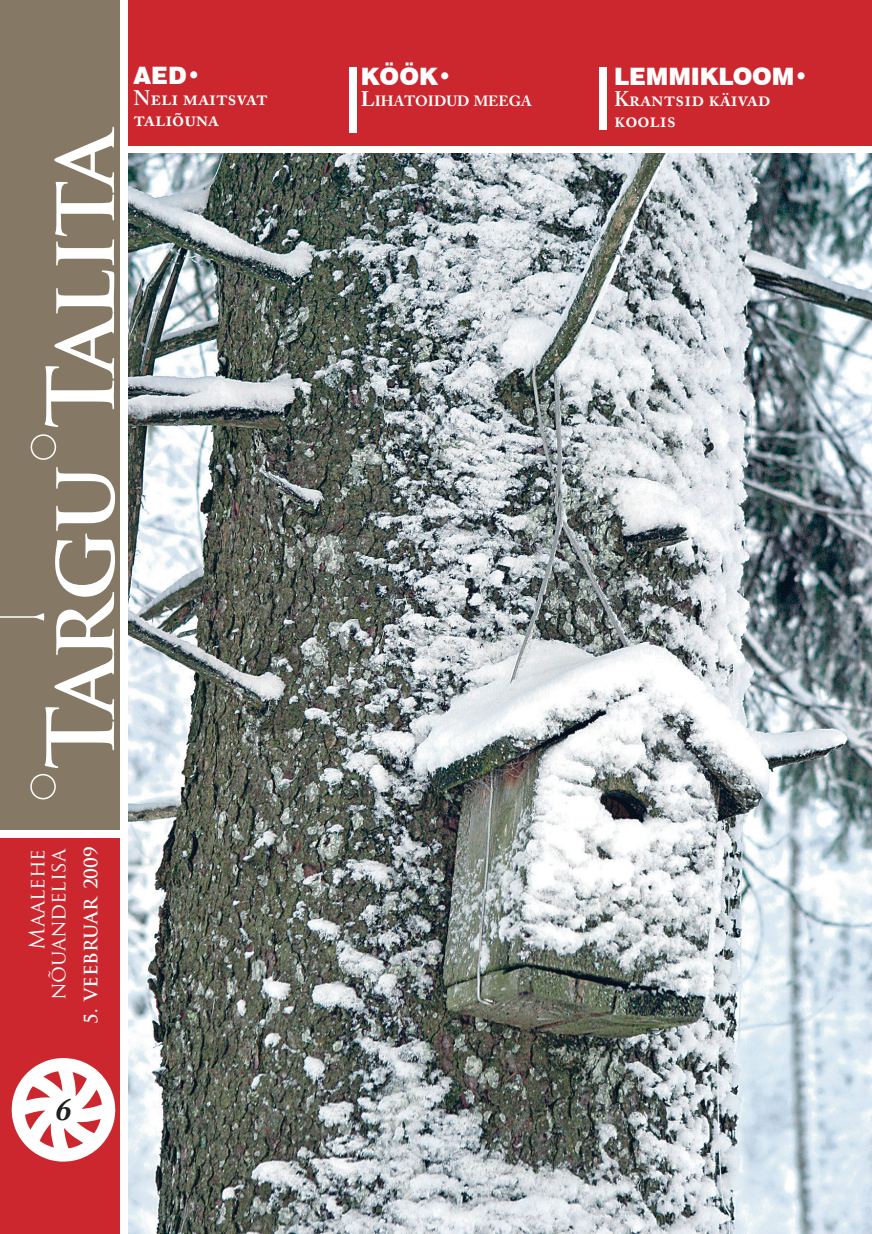
<style>
.page{position:relative;width:872px;height:1234px;background:#fff}
.page>*{position:absolute;margin:0;border:0;box-sizing:border-box;transform-origin:0 0}
.t1{font:700 90px "Trajan Pro";letter-spacing:-.055em;color:#fff}
.t2{font:italic 700 33px "Adobe Caslon Pro";color:#231f20}
.t3{font:900 24px "Swiss 721 BT";letter-spacing:-.01em;color:#fff}
.t4{font:600 21px/21px "Adobe Caslon Pro";letter-spacing:-.005em;color:#fff}
.t5{font:21px/21px "Trajan Pro";color:#fff;text-align:right}
.t6{font:700 18px "Trajan Pro";color:#fff}
.t7{font:700 14.7px "Adobe Caslon Pro";color:#fff}
.s1{font-size:21px}
</style>
<div class="page">
<img style="left:128px;top:153px;width:744px;height:1080px">
<div style="left:126px;top:0;width:746px;height:151px;background:#cc272e"></div>
<div style="left:123px;top:146px;width:749px;height:6px;background:#fff"></div>
<div style="left:349px;top:67px;width:7px;height:66px;background:#fff"></div>
<div style="left:599px;top:67px;width:7px;height:63px;background:#fff"></div>
<div style="left:0;top:0;width:121px;height:830px;background:#857966"></div>
<div style="left:0;top:837px;width:121px;height:396px;background:#cc272e"></div>
<svg style="left:34px;top:613px;width:10px;height:7px"></svg>
<hr style="left:0;top:616px;width:42px;height:1px;background:#fff">
<div style="left:31px;top:434px;width:25px;height:25px;border:2px solid #fff;border-radius:50%"></div>
<div style="left:30px;top:773px;width:26px;height:26px;border:2px solid #fff;border-radius:50%"></div>
<div style="left:121px;top:0;width:7px;height:1233px;background:#fff"></div>
<img style="left:12px;top:1058px;width:103px;height:103px">
<h1 class="t1" style="left:25px;top:769px;width:649px;rotate:-90deg">Targu Talita</h1>
<p class="t3" style="left:134px;top:61px;width:69px">AED•</p>
<p class="t4" style="left:134px;top:88px;width:136px">Neli maitsvat taliõuna</p>
<p class="t5" style="left:26px;top:1000px;width:154px;rotate:-90deg">Maalehe nõuandelisa</p>
<p class="t6" style="left:80px;top:1023px;width:179px;rotate:-90deg">5. VEEBRUAR 2009</p>
<h2 class="t2" style="left:55px;top:1089px;width:18px">6</h2>
<p class="t3" style="left:361px;top:62px;width:93px">KÖÖK•</p>
<p class="t7" style="left:361px;top:92px;width:173px"><span class="s1">L</span>IHATOIDUD MEEGA</p>
<p class="t3" style="left:614px;top:62px;width:196px">LEMMIKLOOM•</p>
<p class="t4" style="left:614px;top:88px;width:158px">Krantsid käivad koolis</p>
</div>
